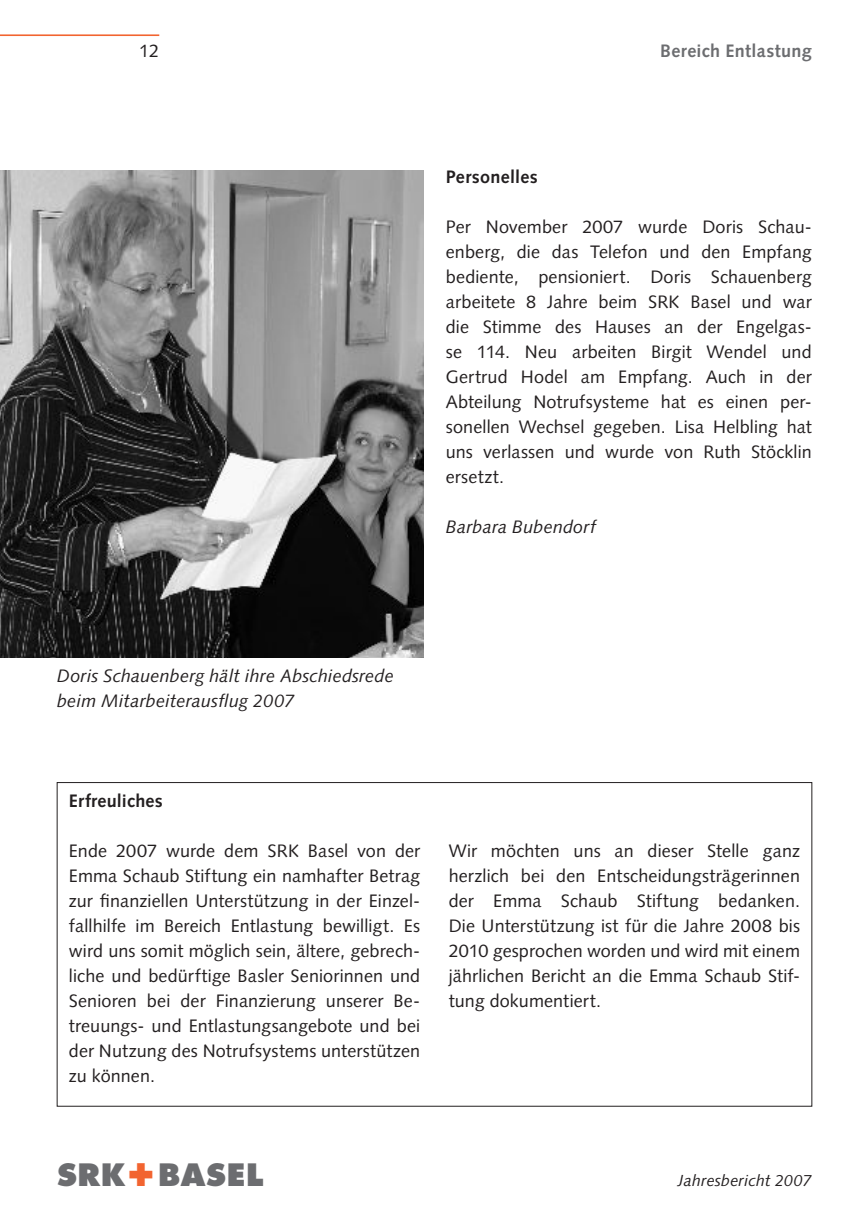
<style>
.page{position:relative;width:868px;height:1220px;background:#fff}
.page>*{position:absolute;margin:0;border:0;box-sizing:border-box;transform-origin:0 0}
.t1{font:800 30px "Futura Std";letter-spacing:.02em;color:#6c6d70}
.t2{font:18px/25px "Syntax LT Std";letter-spacing:.005em;color:#231f20;text-align:justify}
.t3{font:italic 18px/25px "Syntax LT Std";letter-spacing:.01em;color:#231f20}
.t4{font:700 18px "Syntax LT Std";letter-spacing:.015em;color:#231f20}
.t5{font:700 18px "Syntax LT Std";letter-spacing:.02em;color:#6c6d70}
.t6{font:italic 16px "Syntax LT Std";letter-spacing:.01em;color:#231f20}
.s1{font-size:38px;color:#f26430}
</style>
<div class="page">
<hr style="left:0;top:34px;width:159px;height:2px;background:#f26430">
<img style="left:0;top:170px;width:423px;height:487px">
<p class="t2" style="left:139px;top:38px;width:22px">1 2</p>
<p class="t5" style="left:660px;top:40px;width:153px">Bereich Entlastung</p>
<p class="t4" style="left:445px;top:167px;width:93px">Personelles</p>
<p class="t2" style="left:445px;top:214px;width:367px">Per November 2007 wurde Doris Schau&shy;enberg, die das Telefon und den Empfang bediente, pensioniert. Doris Schauenberg arbeitete 8 Jahre beim SRK Basel und war die Stimme des Hauses an der Engelgas&shy;se 11 4. Neu arbeiten Birgit Wendel und Gertrud Hodel am Empfang. Auch in der Abteilung Notrufsysteme hat es einen per&shy;sonellen Wechsel gegeben. Lisa Helbling hat uns verlassen und wurde von Ruth Stöcklin ersetzt.</p>
<p class="t3" style="left:445px;top:514px;width:152px">Barbara Bubendorf</p>
<p class="t3" style="left:57px;top:663px;width:338px">Doris Schauenberg hält ihre Abschiedsrede beim Mitarbeiterausflug 2007</p>
<p class="t4" style="left:69px;top:790px;width:95px">Erfreuliches</p>
<p class="t2" style="left:69px;top:838px;width:353px">Ende 2007 wurde dem SRK Basel von der Emma Schaub Stiftung ein namhafter Betrag zur finanziellen Unterstützung in der Einzel&shy;fallhilfe im Bereich Entlastung bewilligt. Es wird uns somit möglich sein, ältere, gebrech&shy;liche und bedürftige Basler Seniorinnen und Senioren bei der Finanzierung unserer Be&shy;treuungs- und Entlastungsangebote und bei der Nutzung des Notrufsystems unterstützen zu können.</p>
<p class="t2" style="left:448px;top:838px;width:353px">Wir möchten uns an dieser Stelle ganz herzlich bei den Entscheidungsträgerinnen der Emma Schaub Stiftung bedanken.<br>Die Unterstützung ist für die Jahre 2008 bis 201 0 gesprochen worden und wird mit einem jährlichen Bericht an die Emma Schaub Stif&shy;tung dokumentiert.</p>
<h1 class="t1" style="left:57px;top:1155px;width:208px">SRK<span class="s1">+</span>BASEL</h1>
<p class="t6" style="left:677px;top:1170px;width:136px">Jahresbericht 2007</p>
</div>
